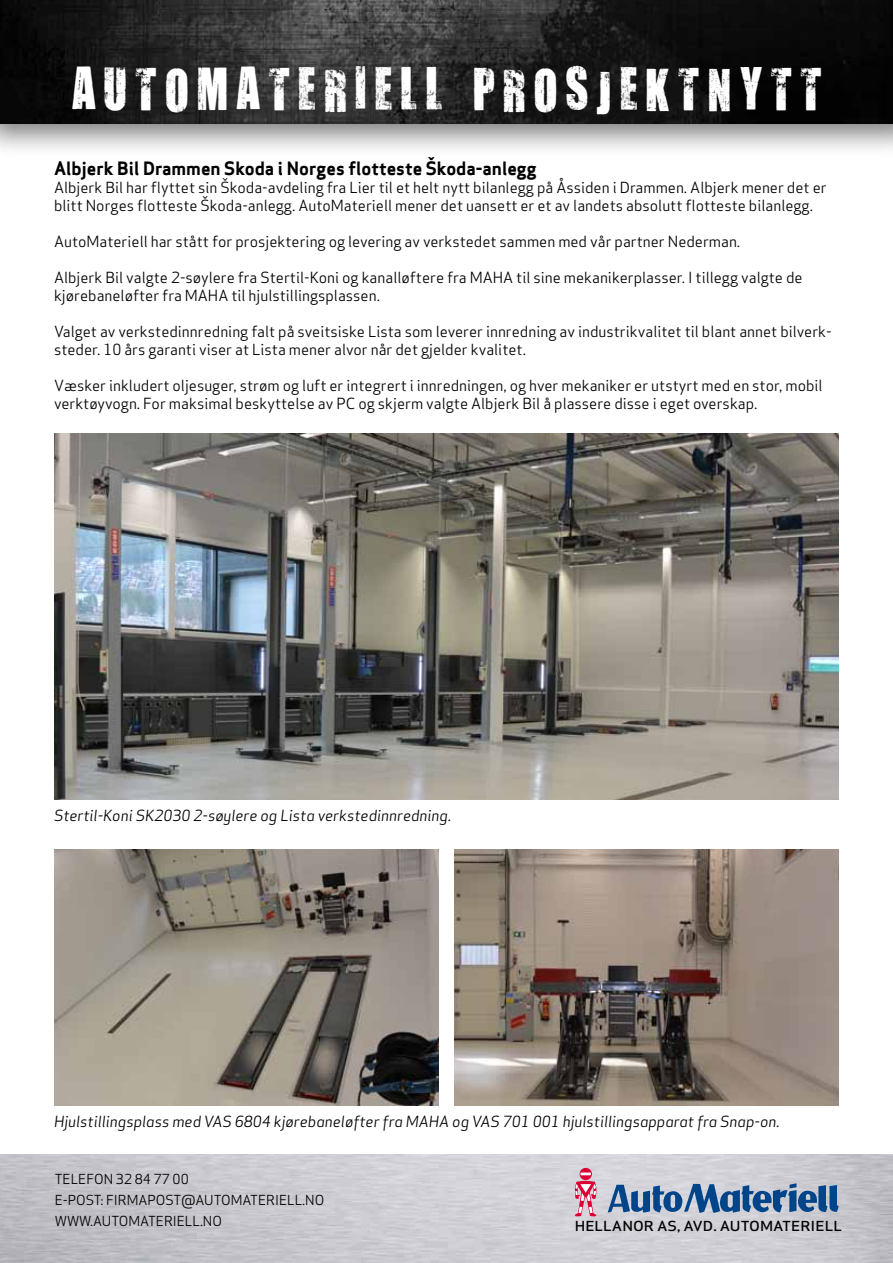
<style>
.page{position:relative;width:893px;height:1263px;background:#fff}
.page>*{position:absolute;margin:0;border:0;box-sizing:border-box;transform-origin:0 0}
.t1{font:49.5px "You Are Loved";letter-spacing:.16em;color:#fff}
.t2{font:700 18px "Apex Sans";color:#000}
.t3{font:15px/18px "Apex Sans";color:#000}
.t4{font:italic 15px "Apex Sans";color:#000}
.t5{font:13.5px/21px "Apex Sans";color:#000}
.t6{font:500 13.5px "Apex Sans";color:#000;scale:1.13 1}
</style>
<div class="page">
<img style="left:0;top:1154px;width:893px;height:109px">
<div style="left:580px;top:1168px;width:12px;height:12px;background:#dc0034;border-radius:50%"></div>
<svg style="left:575px;top:1172px;width:22px;height:44px"></svg>
<svg style="left:608px;top:1183px;width:231px;height:30px;background:#6c8cb0"></svg>
<div style="left:0;top:0;width:893px;height:157px;background:#000;opacity:.5"></div>
<img style="left:0;top:0;width:878px;height:123px">
<div style="left:878px;top:0;width:15px;height:157px;background:#000;opacity:.5"></div>
<img style="left:54px;top:434px;width:785px;height:365px">
<img style="left:54px;top:849px;width:384px;height:256px">
<img style="left:455px;top:849px;width:384px;height:256px">
<h1 class="t1" style="left:71px;top:56px;width:752px">AUTOMATERIELL PROSJEKTNYTT</h1>
<p class="t2" style="left:54px;top:157px;width:484px">Albjerk Bil Drammen Skoda i Norges flotteste Škoda-anlegg</p>
<p class="t3" style="left:54px;top:177px;width:774px">Albjerk Bil har flyttet sin Škoda-avdeling fra Lier til et helt nytt bilanlegg på Åssiden i Drammen. Albjerk mener det er blitt Norges flotteste Škoda-anlegg. AutoMateriell mener det uansett er et av landets absolutt flotteste bilanlegg.</p>
<p class="t3" style="left:54px;top:231px;width:688px">AutoMateriell har stått for prosjektering og levering av verkstedet sammen med vår partner Nederman.</p>
<p class="t3" style="left:54px;top:267px;width:750px">Albjerk Bil valgte 2-søylere fra Stertil-Koni og kanalløftere fra MAHA til sine mekanikerplasser. I tillegg valgte de kjørebaneløfter fra MAHA til hjulstillingsplassen.</p>
<p class="t3" style="left:54px;top:321px;width:779px">Valget av verkstedinnredning falt på sveitsiske Lista som leverer innredning av industrikvalitet til blant annet bilverk&shy;steder. 10 års garanti viser at Lista mener alvor når det gjelder kvalitet.</p>
<p class="t3" style="left:54px;top:375px;width:770px">Væsker inkludert oljesuger, strøm og luft er integrert i innredningen, og hver mekaniker er utstyrt med en stor, mobil verktøyvogn. For maksimal beskyttelse av PC og skjerm valgte Albjerk Bil å plassere disse i eget overskap.</p>
<p class="t4" style="left:54px;top:803px;width:399px">Stertil-Koni SK2030 2-søylere og Lista verkstedinnredning.</p>
<p class="t4" style="left:54px;top:1109px;width:727px">Hjulstillingsplass med VAS 6804 kjørebaneløfter fra MAHA og VAS 701 001 hjulstillingsapparat fra Snap-on.</p>
<p class="t5" style="left:55px;top:1167px;width:271px">Telefon 32 84 77 00<br>E-post: firmapost@automateriell.no www.automateriell.no</p>
<p class="t6" style="left:575px;top:1214px;width:238px">HELLANOR AS, AVD. AUTOMATERIELL</p>
</div>
